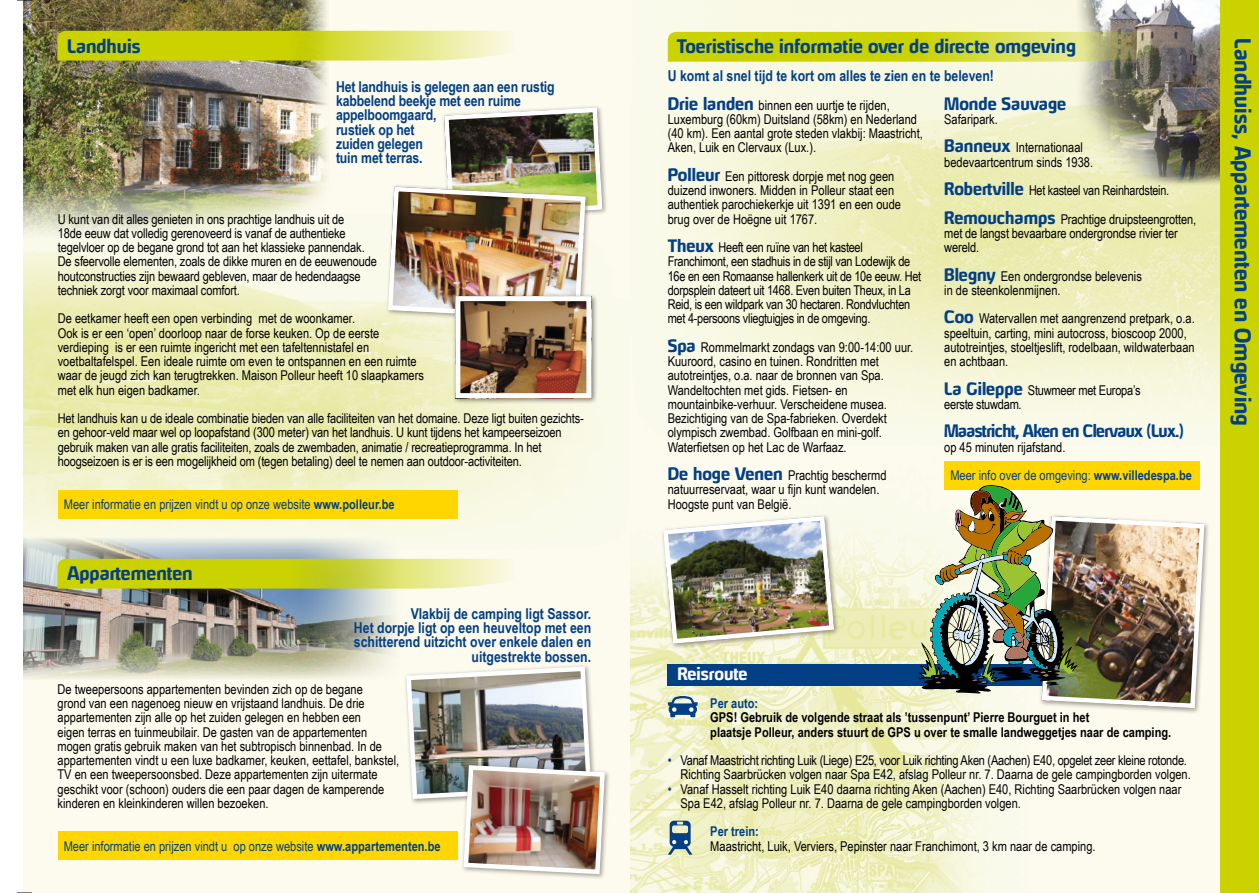
<style>
.page{position:relative;width:1259px;height:893px;background:#fff}
.page>*{position:absolute;margin:0;border:0;box-sizing:border-box;transform-origin:0 0}
.t1{font:700 21px "Hybrea Rg";color:#033f85}
.t2{font:700 18px "Hybrea Rg";color:#033f85}
.t3{font:700 16.5px "Hybrea Rg";letter-spacing:-.04em;color:#033f85}
.t4{font:700 16.5px "Hybrea Rg";color:#033f85}
.t5{font:700 16.5px "Hybrea Rg";color:#fff}
.t6{font:700 15px/14.2px "Arial Narrow";color:#033f85}
.t7{font:13.5px/14.2px "Arial Narrow";color:#000}
.t8{font:13.5px/14.2px "Arial Narrow";letter-spacing:-.02em;color:#000}
.t9{font:13.5px "Arial Narrow";color:#033f85}
.t10{font:700 13.5px/14.2px "Arial Narrow";color:#000}
.t11{font:700 13.5px "Arial Narrow";color:#033f85}
.s1{font-weight:700}
.s2{font-family:"Hybrea Rg";font-weight:700;font-size:16.5px;color:#033f85}
.s3{color:#033f85}
</style>
<div class="page">
<img style="left:629px;top:0;width:591px;height:893px">
<svg style="left:23px;top:0;width:606px;height:893px;fill:#fafaec"></svg>
<img style="left:1053px;top:0;width:167px;height:195px">
<div style="left:660px;top:513px;width:180px;height:136px;background:#4b3d3c;opacity:.5"></div>
<img style="left:660px;top:514px;width:176px;height:132px">
<img style="left:23px;top:0;width:305px;height:239px">
<img style="left:24px;top:537px;width:379px;height:143px">
<div style="left:1220px;top:0;width:39px;height:893px;background:#cad200"></div>
<div style="left:58px;top:491px;width:399px;height:28px;background:#ffd600"></div>
<div style="left:944px;top:462px;width:255px;height:28px;background:#ffd600"></div>
<div style="left:668px;top:664px;width:520px;height:21px;background:#033f85"></div>
<div style="left:58px;top:832px;width:399px;height:28px;background:#ffd600"></div>
<svg style="left:668px;top:32px;width:494px;height:30px"></svg>
<svg style="left:57px;top:31px;width:457px;height:30px"></svg>
<svg style="left:57px;top:559px;width:457px;height:30px"></svg>
<div style="left:1038px;top:513px;width:172px;height:201px;background:#4b3d3c;opacity:.5"></div>
<img style="left:918px;top:485px;width:288px;height:225px">
<svg style="left:668px;top:821px;width:24px;height:34px"></svg>
<svg style="left:668px;top:695px;width:30px;height:22px"></svg>
<div style="left:461px;top:762px;width:149px;height:118px;background:#4b3d3c;opacity:.5"></div>
<img style="left:404px;top:664px;width:203px;height:212px">
<div style="left:441px;top:105px;width:167px;height:119px;background:#4b3d3c;opacity:.5"></div>
<img style="left:385px;top:105px;width:219px;height:217px">
<div style="left:452px;top:293px;width:146px;height:112px;background:#000;opacity:.5"></div>
<img style="left:461px;top:302px;width:124px;height:90px">
<div style="left:455px;top:296px;width:136px;height:102px;border:5px solid #fff"></div>
<svg style="left:17px;top:0;width:15px;height:1px"></svg>
<svg style="left:17px;top:892px;width:15px;height:1px"></svg>
<h2 class="t2" style="left:67px;top:35px;width:75px">Landhuis</h2>
<p class="t6" style="left:336px;top:79px;width:220px">Het landhuis is gelegen aan een rustig kabbelend beekje met een ruime appelboomgaard,<br>rustiek op het<br>zuiden gelegen<br>tuin met terras.</p>
<p class="t7" style="left:58px;top:211px;width:321px">U kunt van dit alles genieten in ons prachtige landhuis uit de<br>18de eeuw dat volledig gerenoveerd is vanaf de authentieke tegelvloer op de begane grond tot aan het klassieke pannendak.<br>De sfeervolle elementen, zoals de dikke muren en de eeuwenoude houtconstructies zijn bewaard gebleven, maar de hedendaagse techniek zorgt voor maximaal comfort.</p>
<p class="t7" style="left:58px;top:311px;width:368px">De eetkamer heeft een open verbinding met de woonkamer.<br>Ook is er een ‘open’ doorloop naar de forse keuken. Op de eerste verdieping is er een ruimte ingericht met een tafeltennistafel en voetbaltafelspel. Een ideale ruimte om even te ontspannen en een ruimte waar de jeugd zich kan terugtrekken. Maison Polleur heeft 10 slaapkamers met elk hun eigen badkamer.</p>
<p class="t7" style="left:58px;top:411px;width:527px">Het landhuis kan u de ideale combinatie bieden van alle faciliteiten van het domaine. Deze ligt buiten gezichts&shy;en gehoor-veld maar wel op loopafstand (300 meter) van het landhuis. U kunt tijdens het kampeerseizoen gebruik maken van alle gratis faciliteiten, zoals de zwembaden, animatie / recreatieprogramma. In het hoogseizoen is er is een mogelijkheid om (tegen betaling) deel te nemen aan outdoor-activiteiten.</p>
<p class="t9" style="left:64px;top:494px;width:332px">Meer informatie en prijzen vindt u op onze website <span class="s1">www.polleur.be</span></p>
<h2 class="t2" style="left:67px;top:562px;width:127px">Appartementen</h2>
<p class="t6" style="left:354px;top:606px;width:239px;text-align:right">Vlakbij de camping ligt Sassor.<br>Het dorpje ligt op een heuveltop met een schitterend uitzicht over enkele dalen en uitgestrekte bossen.</p>
<p class="t7" style="left:58px;top:681px;width:343px">De tweepersoons appartementen bevinden zich op de begane<br>grond van een nagenoeg nieuw en vrijstaand landhuis. De drie appartementen zijn alle op het zuiden gelegen en hebben een<br>eigen terras en tuinmeubilair. De gasten van de appartementen mogen gratis gebruik maken van het subtropisch binnenbad. In de appartementen vindt u een luxe badkamer, keuken, eettafel, bankstel, TV en een tweepersoonsbed. Deze appartementen zijn uitermate geschikt voor (schoon) ouders die een paar dagen de kamperende kinderen en kleinkinderen willen bezoeken.</p>
<p class="t9" style="left:64px;top:836px;width:378px">Meer informatie en prijzen vindt u op onze website <span class="s1">www.appartementen.be</span></p>
<h2 class="t2" style="left:677px;top:35px;width:401px">Toeristische informatie over de directe omgeving</h2>
<p class="t6" style="left:668px;top:68px;width:328px">U komt al snel tijd te kort om alles te zien en te beleven!</p>
<p class="t7" style="left:668px;top:97px;width:257px"><span class="s2">Drie landen</span> binnen een uurtje te rijden, Luxemburg (60km) Duitsland (58km) en Nederland (40 km). Een aantal grote steden vlakbij: Maastricht, Aken, Luik en Clervaux (Lux.).</p>
<p class="t7" style="left:668px;top:168px;width:235px"><span class="s2">Polleur</span> Een pittoresk dorpje met nog geen duizend inwoners. Midden in Polleur staat een authentiek parochiekerkje uit 1391 en een oude brug over de Hoëgne uit 1767.</p>
<p class="t8" style="left:668px;top:240px;width:255px"><span class="s2">Theux</span> Heeft een ruïne van het kasteel Franchimont, een stadhuis in de stijl van Lodewijk de 16e en een Romaanse hallenkerk uit de 10e eeuw. Het dorpsplein dateert uit 1468. Even buiten Theux, in La Reid, is een wildpark van 30 hectaren. Rondvluchten met 4-persoons vliegtuigjes in de omgeving.</p>
<p class="t7" style="left:668px;top:339px;width:247px"><span class="s2">Spa</span> Rommelmarkt zondags van 9:00-14:00 uur.<br>Kuuroord, casino en tuinen. Rondritten met autotreintjes, o.a. naar de bronnen van Spa.<br>Wandeltochten met gids. Fietsen- en mountainbike-verhuur. Verscheidene musea.<br>Bezichtiging van de Spa-fabrieken. Overdekt olympisch zwembad. Golfbaan en mini-golf.<br>Waterfietsen op het Lac de Warfaaz.</p>
<p class="t7" style="left:668px;top:468px;width:220px"><span class="s2">De hoge Venen</span> Prachtig beschermd natuurreservaat, waar u fijn kunt wandelen.<br>Hoogste punt van België.</p>
<p class="t4" style="left:944px;top:93px;width:123px">Monde Sauvage</p>
<p class="t7" style="left:944px;top:104px;width:140px;line-height:28.5px">Safaripark.<br><span class="s2">Banneux</span> Internationaal</p>
<p class="t7" style="left:944px;top:147px;width:253px;line-height:28.5px">bedevaartcentrum sinds 1938.<br><span class="s2">Robertville</span> Het kasteel van Reinhardstein.<br><span class="s2">Remouchamps</span> Prachtige druipsteengrotten,</p>
<p class="t7" style="left:944px;top:225px;width:235px">met de langst bevaarbare ondergrondse rivier ter wereld.</p>
<p class="t7" style="left:944px;top:268px;width:199px"><span class="s2">Blegny</span> Een ondergrondse belevenis in de steenkolenmijnen.</p>
<p class="t7" style="left:944px;top:311px;width:252px"><span class="s2">Coo</span> Watervallen met aangrenzend pretpark, o.a. speeltuin, carting, mini autocross, bioscoop 2000, autotreintjes, stoeltjeslift, rodelbaan, wildwaterbaan en achtbaan.</p>
<p class="t8" style="left:944px;top:382px;width:198px"><span class="s2">La Gileppe</span> Stuwmeer met Europa’s eerste stuwdam.</p>
<p class="t3" style="left:944px;top:421px;width:241px">Maastricht, Aken en Clervaux (Lux.)</p>
<p class="t7" style="left:944px;top:439px;width:123px">op 45 minuten rijafstand.</p>
<p class="t9" style="left:950px;top:465px;width:243px">Meer info over de omgeving: <span class="s1">www.villedespa.be</span></p>
<h1 class="t1" style="left:1255px;top:38px;width:389px;rotate:90deg">Landhuiss, Appartementen en Omgeving</h1>
<p class="t5" style="left:677px;top:663px;width:72px">Reisroute</p>
<p class="t11" style="left:710px;top:693px;width:49px">Per auto:</p>
<p class="t10" style="left:710px;top:710px;width:462px">GPS! Gebruik de volgende straat als ’tussenpunt’ Pierre Bourguet in het<br>plaatsje Polleur, anders stuurt de GPS u over te smalle landweggetjes naar de camping.</p>
<p class="t8" style="left:668px;top:753px;width:524px;text-align:right"><span class="s3">•</span> Vanaf Maastricht richting Luik (Liege) E25, voor Luik richting Aken (Aachen) E40, opgelet zeer kleine rotonde.<br>Richting Saarbrücken volgen naar Spa E42, afslag Polleur nr. 7. Daarna de gele campingborden volgen.</p>
<p class="t7" style="left:680px;top:781px;width:502px;text-indent:-13px"><span class="s3">•</span> Vanaf Hasselt richting Luik E40 daarna richting Aken (Aachen) E40, Richting Saarbrücken volgen naar<br>Spa E42, afslag Polleur nr. 7. Daarna de gele campingborden volgen.</p>
<p class="t11" style="left:710px;top:821px;width:50px">Per trein:</p>
<p class="t7" style="left:710px;top:838px;width:387px">Maastricht, Luik, Verviers, Pepinster naar Franchimont, 3 km naar de camping.</p>
</div>
